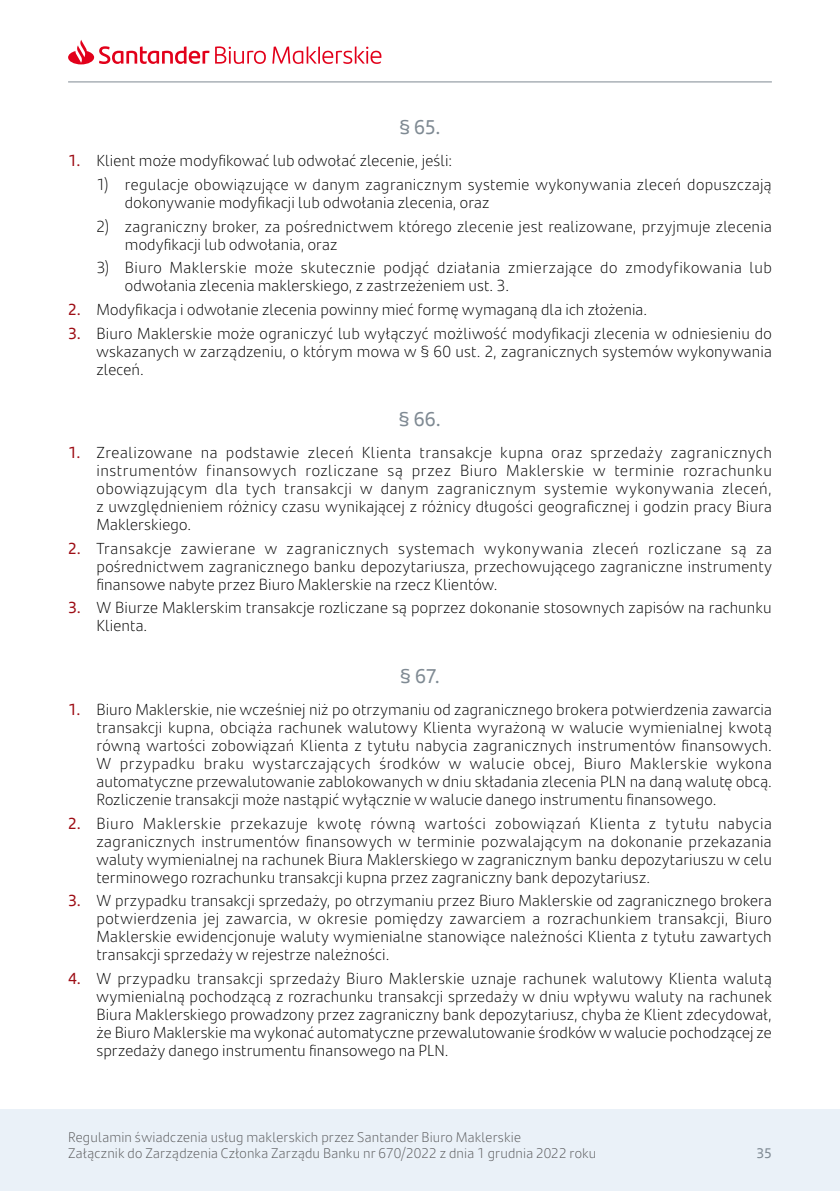
<style>
.page{position:relative;width:840px;height:1191px;background:#fff}
.page>*{position:absolute;margin:0;border:0;box-sizing:border-box;transform-origin:0 0}
.pargarf{font:20px "Santander Text";color:#7f8a93}
.numeracja_1a{font:300 16px/18px "Santander Text";letter-spacing:.005em;color:#000;text-align:justify}
.numeracja_2{font:300 16px/18px "Santander Text";letter-spacing:.015em;color:#000}
.t1{font:300 14px/16px "Santander Text";letter-spacing:.01em;color:#58585a}
.t2{font:14px "Santander Text";color:#7f8a93}
.s1{font-weight:400;color:#9d0d15}
</style>
<div class="page">
<div style="left:0;top:1109px;width:839px;height:82px;background:#eaf1f8"></div>
<svg style="left:215px;top:46px;width:51px;height:18px"></svg>
<svg style="left:272px;top:46px;width:109px;height:18px"></svg>
<svg style="left:68px;top:40px;width:141px;height:24px"></svg>
<hr style="left:68px;top:82px;width:703px;height:1px;background:#7f8a93">
<p class="pargarf" style="left:399px;top:112px;width:43px">§ 65.</p>
<p class="numeracja_1a" style="left:68px;top:151px;width:385px"><span class="s1">1.</span> Klient może modyfikować lub odwołać zlecenie, jeśli:</p>
<p class="numeracja_2" style="left:125px;top:175px;width:648px;text-indent:-28px">1) regulacje obowiązujące w danym zagranicznym systemie wykonywania zleceń dopuszczają dokonywanie modyfikacji lub odwołania zlecenia, oraz</p>
<p class="numeracja_2" style="left:125px;top:216px;width:648px;text-indent:-28px">2) zagraniczny broker, za pośrednictwem którego zlecenie jest realizowane, przyjmuje zlecenia modyfikacji lub odwołania, oraz</p>
<p class="numeracja_2" style="left:125px;top:258px;width:648px;text-indent:-28px">3) Biuro Maklerskie może skutecznie podjąć działania zmierzające do zmodyfikowania lub odwołania zlecenia maklerskiego, z zastrzeżeniem ust. 3.</p>
<p class="numeracja_1a" style="left:68px;top:300px;width:580px"><span class="s1">2.</span> Modyfikacja i odwołanie zlecenia powinny mieć formę wymaganą dla ich złożenia.</p>
<p class="numeracja_1a" style="left:96px;top:323px;width:676px;text-indent:-28px"><span class="s1">3.</span> Biuro Maklerskie może ograniczyć lub wyłączyć możliwość modyfikacji zlecenia w odniesieniu do wskazanych w zarządzeniu, o którym mowa w § 60 ust. 2, zagranicznych systemów wykonywania zleceń.</p>
<p class="pargarf" style="left:398px;top:404px;width:44px">§ 66.</p>
<p class="numeracja_1a" style="left:96px;top:443px;width:676px;text-indent:-28px"><span class="s1">1.</span> Zrealizowane na podstawie zleceń Klienta transakcje kupna oraz sprzedaży zagranicznych instrumentów finansowych rozliczane są przez Biuro Maklerskie w terminie rozrachunku obowiązującym dla tych transakcji w danym zagranicznym systemie wykonywania zleceń, z uwzględnieniem różnicy czasu wynikającej z różnicy długości geograficznej i godzin pracy Biura Maklerskiego.</p>
<p class="numeracja_1a" style="left:96px;top:538px;width:676px;text-indent:-28px"><span class="s1">2.</span> Transakcje zawierane w zagranicznych systemach wykonywania zleceń rozliczane są za pośrednictwem zagranicznego banku depozytariusza, przechowującego zagraniczne instrumenty finansowe nabyte przez Biuro Maklerskie na rzecz Klientów.</p>
<p class="numeracja_1a" style="left:96px;top:598px;width:676px;text-indent:-28px"><span class="s1">3.</span> W Biurze Maklerskim transakcje rozliczane są poprzez dokonanie stosownych zapisów na rachunku<br>Klienta.</p>
<p class="pargarf" style="left:400px;top:660px;width:41px">§ 67.</p>
<p class="numeracja_1a" style="left:96px;top:699px;width:676px;text-indent:-28px"><span class="s1">1.</span> Biuro Maklerskie, nie wcześniej niż po otrzymaniu od zagranicznego brokera potwierdzenia zawarcia transakcji kupna, obciąża rachunek walutowy Klienta wyrażoną w walucie wymienialnej kwotą równą wartości zobowiązań Klienta z tytułu nabycia zagranicznych instrumentów finansowych.<br>W przypadku braku wystarczających środków w walucie obcej, Biuro Maklerskie wykona automatyczne przewalutowanie zablokowanych w dniu składania zlecenia PLN na daną walutę obcą.<br>Rozliczenie transakcji może nastąpić wyłącznie w walucie danego instrumentu finansowego.</p>
<p class="numeracja_1a" style="left:96px;top:813px;width:676px;text-indent:-28px"><span class="s1">2.</span> Biuro Maklerskie przekazuje kwotę równą wartości zobowiązań Klienta z tytułu nabycia zagranicznych instrumentów finansowych w terminie pozwalającym na dokonanie przekazania waluty wymienialnej na rachunek Biura Maklerskiego w zagranicznym banku depozytariuszu w celu terminowego rozrachunku transakcji kupna przez zagraniczny bank depozytariusz.</p>
<p class="numeracja_1a" style="left:96px;top:891px;width:676px;text-indent:-28px"><span class="s1">3.</span> W przypadku transakcji sprzedaży, po otrzymaniu przez Biuro Maklerskie od zagranicznego brokera potwierdzenia jej zawarcia, w okresie pomiędzy zawarciem a rozrachunkiem transakcji, Biuro Maklerskie ewidencjonuje waluty wymienialne stanowiące należności Klienta z tytułu zawartych transakcji sprzedaży w rejestrze należności.</p>
<p class="numeracja_1a" style="left:96px;top:968px;width:676px;text-indent:-28px"><span class="s1">4.</span> W przypadku transakcji sprzedaży Biuro Maklerskie uznaje rachunek walutowy Klienta walutą wymienialną pochodzącą z rozrachunku transakcji sprzedaży w dniu wpływu waluty na rachunek Biura Maklerskiego prowadzony przez zagraniczny bank depozytariusz, chyba że Klient zdecydował, że Biuro Maklerskie ma wykonać automatyczne przewalutowanie środków w walucie pochodzącej ze sprzedaży danego instrumentu finansowego na PLN.</p>
<p class="t1" style="left:68px;top:1128px;width:529px">Regulamin świadczenia usług maklerskich przez Santander Biuro Maklerskie<br>Załącznik do Zarządzenia Członka Zarządu Banku nr 670/2022 z dnia 1 grudnia 2022 roku</p>
<p class="t2" style="left:756px;top:1142px;width:17px">35</p>
</div>
